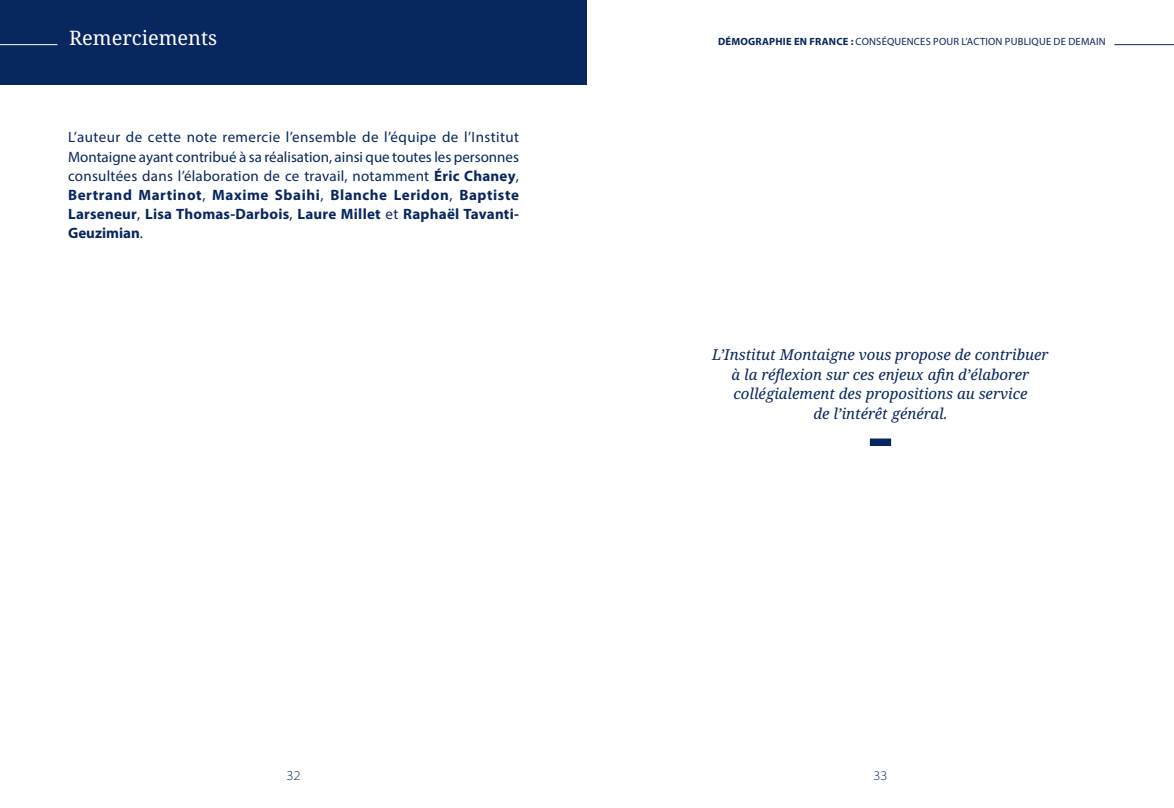
<style>
.page{position:relative;width:1174px;height:808px;background:#fff}
.page>*{position:absolute;margin:0;border:0;box-sizing:border-box;transform-origin:0 0}
.t1{font:19.95px "Noto Serif";color:#fff}
._01_texte_courant_esp_avt{font:15px/19.2px "Myriad Pro";letter-spacing:.02em;color:#08275e;text-align:justify}
.t2{font:italic 15px/19.5px "Noto Serif";color:#08275e;text-align:center}
.t3{font:300 semi-expanded 13.5px "Myriad Pro";color:#08275e}
.t4{font:300 semi-expanded 13.2px "Myriad Pro";color:#08275e}
.t5{font:10.5px "Myriad Pro";letter-spacing:.02em;color:#08275e}
.s1{font-weight:700}
</style>
<div class="page">
<div style="left:0;top:0;width:587px;height:85px;background:#08275e"></div>
<hr style="left:1114px;top:44px;width:60px;height:1px;background:#08275e">
<hr style="left:0;top:44px;width:57px;height:1px;background:#fff">
<div style="left:870px;top:438px;width:21px;height:8px;background:#08275e"></div>
<p class="t1" style="left:69px;top:24px;width:150px">Remerciements</p>
<p class="_01_texte_courant_esp_avt" style="left:68px;top:128px;width:452px">L’auteur de cette note remercie l’ensemble de l’équipe de l’Institut Montaigne ayant contribué à sa réalisation, ainsi que toutes les personnes consultées dans l’élaboration de ce travail, notamment <span class="s1">Éric Chaney</span>, <span class="s1">Bertrand Martinot</span>, <span class="s1">Maxime Sbaihi</span>, <span class="s1">Blanche Leridon</span>, <span class="s1">Baptiste Larseneur</span>, <span class="s1">Lisa Thomas-Darbois</span>, <span class="s1">Laure Millet</span> et <span class="s1">Raphaël Tavanti-Geuzimian</span>.</p>
<p class="t5" style="left:718px;top:35px;width:389px"><span class="s1">DÉMOGRAPHIE EN FRANCE :</span> CONSÉQUENCES POUR L’ACTION PUBLIQUE DE DEMAIN</p>
<p class="t2" style="left:712px;top:346px;width:338px">L’Institut Montaigne vous propose de contribuer à la réflexion sur ces enjeux afin d’élaborer collégialement des propositions au service<br>de l’intérêt général.</p>
<p class="t3" style="left:286px;top:767px;width:16px">32</p>
<p class="t4" style="left:873px;top:767px;width:15px">33</p>
</div>
